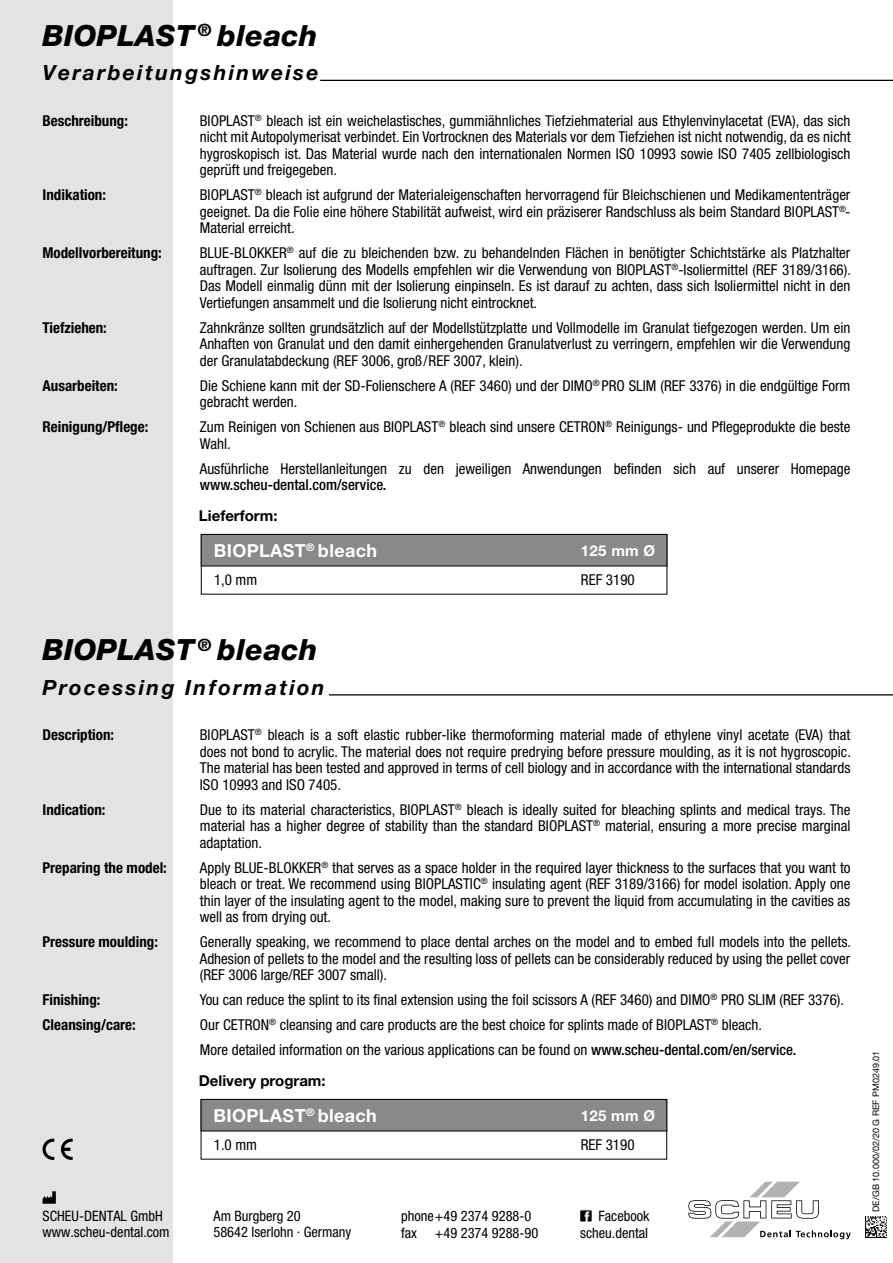
<style>
.page{position:relative;width:893px;height:1263px;background:#fff}
.page>*{position:absolute;margin:0;border:0;box-sizing:border-box;transform-origin:0 0}
.t1{font:italic 800 29.25px "Helvetica Neue LT Pro";letter-spacing:.015em;color:#000}
.t2{font:italic 700 21px "Helvetica Neue LT Pro";letter-spacing:.11em;color:#000}
.t3{font:700 18px "Helvetica Neue LT Pro";letter-spacing:.02em;color:#fff}
.t4{font:condensed 15px/16.5px "Helvetica Neue LT Pro";color:#000;text-align:justify}
.t5{font:700 condensed 15px "Helvetica Neue LT Pro";color:#000}
.t6{font:500 condensed 15px "Helvetica Neue LT Pro";color:#000}
.t7{font:700 15px "Helvetica Neue LT Pro";color:#000}
.t8{font:700 15px "Helvetica Neue LT Pro";letter-spacing:.02em;color:#fff}
.t9{font:condensed 14.4px/16.5px "Helvetica Neue LT Pro";color:#000}
.t10{font:9px "Helvetica Neue LT Pro";color:#000}
.s1{font-weight:500}
</style>
<div class="page">
<div style="left:0;top:0;width:173px;height:1263px;background:#e3e3e3"></div>
<svg style="left:43px;top:1138px;width:11px;height:22px"></svg>
<svg style="left:61px;top:1138px;width:12px;height:22px"></svg>
<svg style="left:580px;top:1210px;width:12px;height:11px"></svg>
<svg style="left:688px;top:1181px;width:163px;height:58px"></svg>
<hr style="left:320px;top:80px;width:573px;height:1px;background:#000">
<div style="left:201px;top:534px;width:466px;height:32px;background:#8a8989"></div>
<div style="left:201px;top:534px;width:466px;height:32px;border:1px solid #000"></div>
<hr style="left:329px;top:694px;width:564px;height:1px;background:#000">
<div style="left:201px;top:1099px;width:466px;height:32px;background:#8a8989"></div>
<div style="left:201px;top:1099px;width:466px;height:32px;border:1px solid #000"></div>
<img style="left:865px;top:1216px;width:22px;height:21px">
<svg style="left:43px;top:1191px;width:13px;height:13px"></svg>
<h1 class="t1" style="left:43px;top:18px;width:276px">BIOPLAST <sup>®</sup> bleach</h1>
<h2 class="t2" style="left:43px;top:60px;width:278px">Verarbeitungshinweise</h2>
<p class="t5" style="left:43px;top:111px;width:87px">Beschreibung:</p>
<p class="t4" style="left:200px;top:112px;width:652px">BIOPLAST<sup>®</sup> bleach ist ein weichelastisches, gummiähnliches Tiefziehmaterial aus Ethylenvinylacetat (EVA), das sich nicht mit Autopolymerisat verbindet. Ein Vortrocknen des Materials vor dem Tiefziehen ist nicht notwendig, da es nicht hygroskopisch ist. Das Material wurde nach den internationalen Normen ISO 10993 sowie ISO 7405 zellbiologisch geprüft und freigegeben.</p>
<p class="t5" style="left:43px;top:186px;width:65px">Indikation:</p>
<p class="t4" style="left:200px;top:186px;width:652px">BIOPLAST<sup>®</sup> bleach ist aufgrund der Materialeigenschaften hervorragend für Bleichschienen und Medikamententräger geeignet. Da die Folie eine höhere Stabilität aufweist, wird ein präziserer Randschluss als beim Standard BIOPLAST<sup>®</sup>- Material erreicht.</p>
<p class="t5" style="left:43px;top:244px;width:121px">Modellvorbereitung:</p>
<p class="t4" style="left:200px;top:244px;width:653px">BLUE-BLOKKER<sup>®</sup> auf die zu bleichenden bzw. zu behandelnden Flächen in benötigter Schichtstärke als Platzhalter auftragen. Zur Isolierung des Modells empfehlen wir die Verwendung von BIOPLAST<sup>®</sup>-Isoliermittel (REF 3189/3166).<br>Das Modell einmalig dünn mit der Isolierung einpinseln. Es ist darauf zu achten, dass sich Isoliermittel nicht in den Vertiefungen ansammelt und die Isolierung nicht eintrocknet.</p>
<p class="t5" style="left:43px;top:318px;width:66px">Tiefziehen:</p>
<p class="t4" style="left:200px;top:319px;width:652px">Zahnkränze sollten grundsätzlich auf der Modellstützplatte und Vollmodelle im Granulat tiefgezogen werden. Um ein Anhaften von Granulat und den damit einhergehenden Granulatverlust zu verringern, empfehlen wir die Verwendung der Granulatabdeckung (REF 3006, groß/REF 3007, klein).</p>
<p class="t5" style="left:43px;top:376px;width:77px">Ausarbeiten:</p>
<p class="t4" style="left:200px;top:377px;width:652px">Die Schiene kann mit der SD-Folienschere A (REF 3460) und der DIMO<sup>®</sup> PRO SLIM (REF 3376) in die endgültige Form gebracht werden.</p>
<p class="t5" style="left:43px;top:418px;width:107px">Reinigung/Pflege:</p>
<p class="t4" style="left:200px;top:418px;width:652px">Zum Reinigen von Schienen aus BIOPLAST<sup>®</sup> bleach sind unsere CETRON<sup>®</sup> Reinigungs- und Pflegeprodukte die beste<br>Wahl.</p>
<p class="t4" style="left:200px;top:460px;width:652px">Ausführliche Herstellanleitungen zu den jeweiligen Anwendungen befinden sich auf unserer Homepage</p>
<p class="t6" style="left:200px;top:476px;width:188px">www.scheu-dental.com/service.</p>
<p class="t7" style="left:199px;top:506px;width:80px">Lieferform:</p>
<p class="t3" style="left:214px;top:539px;width:165px">BIOPLAST<sup>®</sup> bleach</p>
<p class="t8" style="left:581px;top:541px;width:76px">125 mm Ø</p>
<p class="t4" style="left:214px;top:571px;width:45px">1,0 mm</p>
<p class="t4" style="left:581px;top:571px;width:55px">REF 3190</p>
<h1 class="t1" style="left:43px;top:632px;width:276px">BIOPLAST <sup>®</sup> bleach</h1>
<h2 class="t2" style="left:43px;top:674px;width:284px">Processing Information</h2>
<p class="t5" style="left:43px;top:726px;width:73px">Description:</p>
<p class="t4" style="left:200px;top:726px;width:653px">BIOPLAST<sup>®</sup> bleach is a soft elastic rubber-like thermoforming material made of ethylene vinyl acetate (EVA) that does not bond to acrylic. The material does not require predrying before pressure moulding, as it is not hygroscopic.<br>The material has been tested and approved in terms of cell biology and in accordance with the international standards ISO 10993 and ISO 7405.</p>
<p class="t5" style="left:43px;top:800px;width:64px">Indication:</p>
<p class="t4" style="left:200px;top:801px;width:652px">Due to its material characteristics, BIOPLAST<sup>®</sup> bleach is ideally suited for bleaching splints and medical trays. The material has a higher degree of stability than the standard BIOPLAST<sup>®</sup> material, ensuring a more precise marginal adaptation.</p>
<p class="t5" style="left:43px;top:858px;width:126px">Preparing the model:</p>
<p class="t4" style="left:200px;top:859px;width:652px">Apply BLUE-BLOKKER<sup>®</sup> that serves as a space holder in the required layer thickness to the surfaces that you want to bleach or treat. We recommend using BIOPLASTIC<sup>®</sup> insulating agent (REF 3189/3166) for model isolation. Apply one thin layer of the insulating agent to the model, making sure to prevent the liquid from accumulating in the cavities as well as from drying out.</p>
<p class="t5" style="left:43px;top:933px;width:117px">Pressure moulding:</p>
<p class="t4" style="left:200px;top:933px;width:653px">Generally speaking, we recommend to place dental arches on the model and to embed full models into the pellets.<br>Adhesion of pellets to the model and the resulting loss of pellets can be considerably reduced by using the pellet cover (REF 3006 large/REF 3007 small).</p>
<p class="t5" style="left:43px;top:991px;width:60px">Finishing:</p>
<p class="t4" style="left:200px;top:991px;width:646px">You can reduce the splint to its final extension using the foil scissors A (REF 3460) and DIMO<sup>®</sup> PRO SLIM (REF 3376).</p>
<p class="t5" style="left:43px;top:1016px;width:95px">Cleansing/care:</p>
<p class="t4" style="left:200px;top:1012px;width:598px;line-height:25px">Our CETRON<sup>®</sup> cleansing and care products are the best choice for splints made of BIOPLAST<sup>®</sup> bleach.<br>More detailed information on the various applications can be found on <span class="s1">www.scheu-dental.com/en/service.</span></p>
<p class="t7" style="left:199px;top:1071px;width:128px">Delivery program:</p>
<p class="t3" style="left:213px;top:1104px;width:165px">BIOPLAST<sup>®</sup> bleach</p>
<p class="t8" style="left:581px;top:1106px;width:76px">125 mm Ø</p>
<p class="t4" style="left:214px;top:1136px;width:45px">1.0 mm</p>
<p class="t4" style="left:581px;top:1136px;width:55px">REF 3190</p>
<p class="t9" style="left:43px;top:1207px;width:129px">SCHEU-DENTAL GmbH www.scheu-dental.com</p>
<p class="t9" style="left:580px;top:1207px;width:71px;text-align:right">Facebook scheu.dental</p>
<p class="t9" style="left:213px;top:1207px;width:139px">Am Burgberg 20<br>58642 Iserlohn · Germany</p>
<p class="t9" style="left:401px;top:1208px;width:132px">phone+49 2374 9288-0 fax</p>
<p class="t9" style="left:435px;top:1224px;width:105px">+49 2374 9288-90</p>
<p class="t10" style="left:870px;top:1212px;width:163px;rotate:-90deg">DE/GB 10.000/02/20 G REF PM0249.01</p>
</div>
